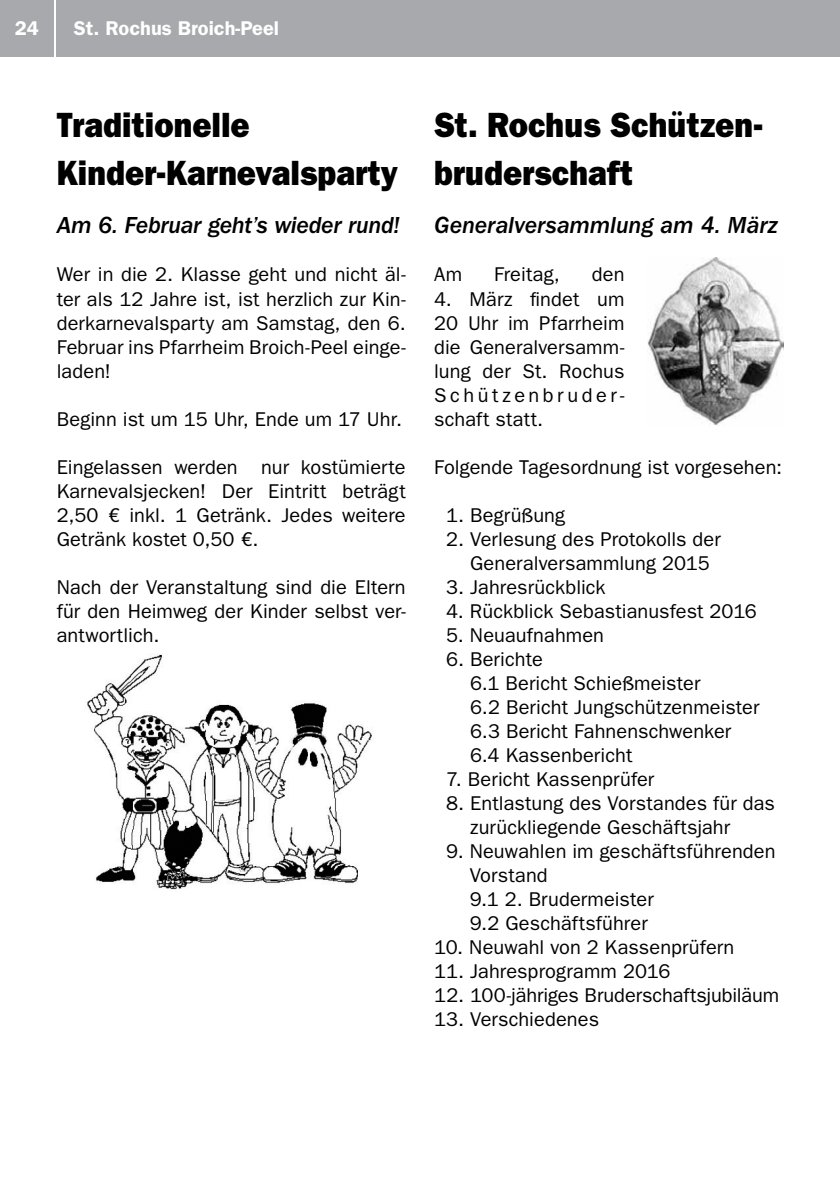
<style>
.page{position:relative;width:840px;height:1191px;background:#fff}
.page>*{position:absolute;margin:0;border:0;box-sizing:border-box;transform-origin:0 0}
.t1{font:800 35.2px/48px "Franklin Gothic LT";letter-spacing:.005em;color:#000;scale:.91 1}
.t2{font:italic 500 24px "Franklin Gothic LT";letter-spacing:-.01em;color:#000}
.t3{font:20px/24px "Franklin Gothic LT";letter-spacing:.005em;color:#000;text-align:justify}
.t4{font:600 20px "Franklin Gothic LT";color:#fff}
</style>
<div class="page">
<div style="left:0;top:0;width:54px;height:57px;background:#a7a9ac"></div>
<div style="left:57px;top:0;width:782px;height:57px;background:#a7a9ac"></div>
<img style="left:647px;top:257px;width:135px;height:168px">
<img style="left:87px;top:654px;width:285px;height:236px">
<p class="t4" style="left:15px;top:17px;width:26px">24</p>
<p class="t4" style="left:74px;top:17px;width:207px">St. Rochus Broich-Peel</p>
<h1 class="t1" style="left:57px;top:101px;width:376px">Traditionelle<br>Kinder-Karnevalsparty</h1>
<p class="t2" style="left:57px;top:212px;width:344px">Am 6. Februar geht’s wieder rund!</p>
<p class="t3" style="left:57px;top:263px;width:350px">Wer in die 2. Klasse geht und nicht äl&shy;ter als 12 Jahre ist, ist herzlich zur Kin&shy;derkarnevalsparty am Samstag, den 6.<br>Februar ins Pfarrheim Broich-Peel einge&shy;laden!</p>
<p class="t3" style="left:57px;top:407px;width:346px">Beginn ist um 15 Uhr, Ende um 17 Uhr.</p>
<p class="t3" style="left:57px;top:455px;width:350px">Eingelassen werden nur kostümierte Karnevalsjecken! Der Eintritt beträgt 2,50 € inkl. 1 Getränk. Jedes weitere Getränk kostet 0,50 €.</p>
<p class="t3" style="left:57px;top:575px;width:350px">Nach der Veranstaltung sind die Eltern für den Heimweg der Kinder selbst ver&shy;antwortlich.</p>
<h1 class="t1" style="left:434px;top:101px;width:362px">St. Rochus Schützen&shy;bruderschaft</h1>
<p class="t2" style="left:434px;top:212px;width:345px">Generalversammlung am 4. März</p>
<p class="t3" style="left:434px;top:263px;width:29px">Am</p>
<p class="t3" style="left:494px;top:263px;width:67px">Freitag,</p>
<p class="t3" style="left:591px;top:263px;width:34px">den</p>
<p class="t3" style="left:434px;top:287px;width:192px">4. März findet um 20 Uhr im Pfarrheim die Generalversamm&shy;lung der St. Rochus Schützenbruder&shy;schaft statt.</p>
<p class="t3" style="left:434px;top:455px;width:349px">Folgende Tagesordnung ist vorgesehen:</p>
<p class="t3" style="left:446px;top:503px;width:120px">1. Begrüßung</p>
<p class="t3" style="left:470px;top:527px;width:252px;text-indent:-24px">2. Verlesung des Protokolls der<br>Generalversammlung 2015</p>
<p class="t3" style="left:446px;top:575px;width:161px">3. Jahresrückblick</p>
<p class="t3" style="left:446px;top:599px;width:312px">4. Rückblick Sebastianusfest 2016</p>
<p class="t3" style="left:446px;top:623px;width:159px">5. Neuaufnahmen</p>
<p class="t3" style="left:470px;top:647px;width:291px;text-align:left;text-indent:-24px">6. Berichte<br>6.1 Bericht Schießmeister<br>6.2 Bericht Jungschützenmeister<br>6.3 Bericht Fahnenschwenker<br>6.4 Kassenbericht</p>
<p class="t3" style="left:446px;top:767px;width:209px">7. Bericht Kassenprüfer</p>
<p class="t3" style="left:470px;top:791px;width:306px;text-indent:-24px">8. Entlastung des Vorstandes für das zurückliegende Geschäftsjahr</p>
<p class="t3" style="left:469px;top:839px;width:307px;text-align:left;text-indent:-23px">9. Neuwahlen im geschäftsführenden<br>Vorstand<br>9.1 2. Brudermeister<br>9.2 Geschäftsführer</p>
<p class="t3" style="left:434px;top:935px;width:301px">10. Neuwahl von 2 Kassenprüfern</p>
<p class="t3" style="left:434px;top:959px;width:237px">11. Jahresprogramm 2016</p>
<p class="t3" style="left:434px;top:983px;width:346px">12. 100-jähriges Bruderschaftsjubiläum</p>
<p class="t3" style="left:434px;top:1007px;width:166px">13. Verschiedenes</p>
</div>
